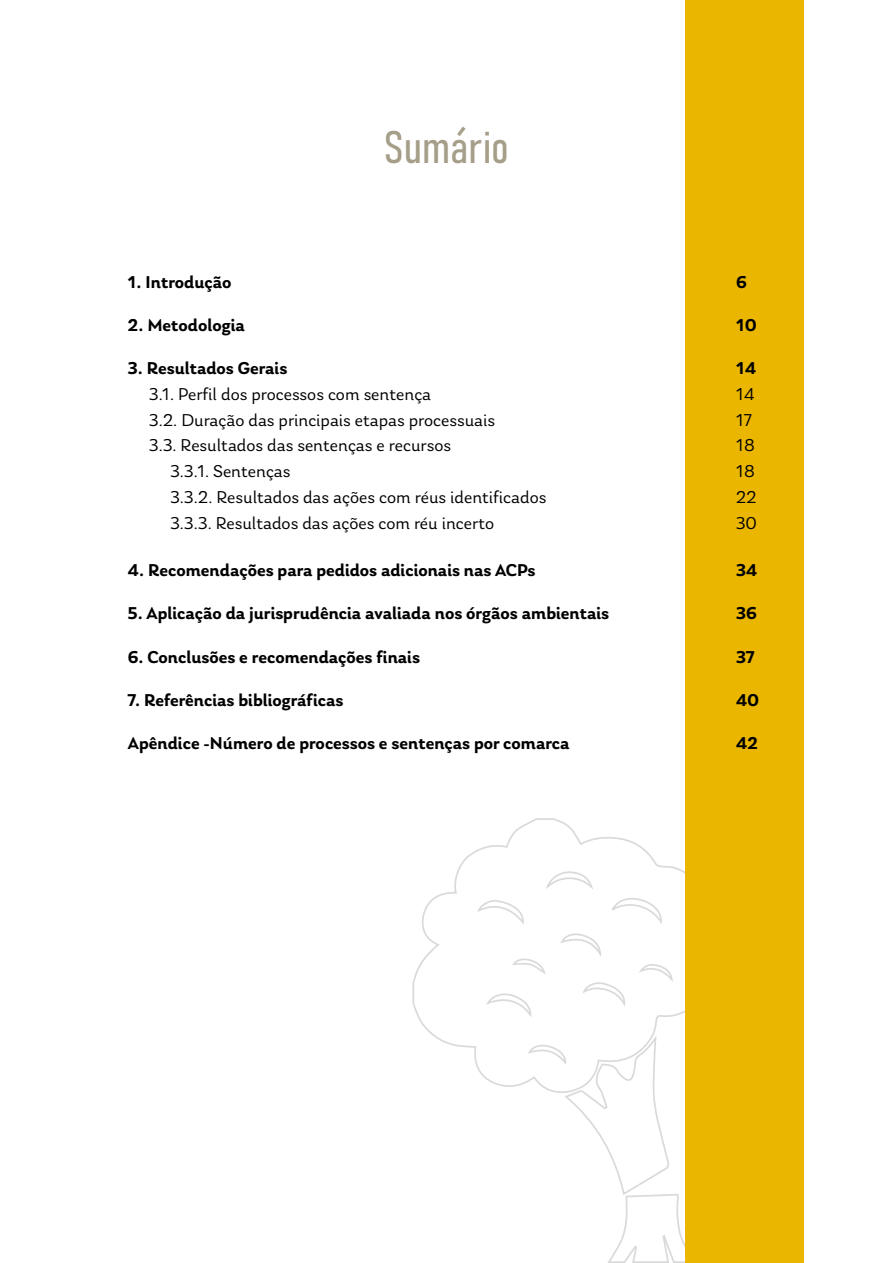
<style>
.page{position:relative;width:893px;height:1263px;background:#fff}
.page>*{position:absolute;margin:0;border:0;box-sizing:border-box;transform-origin:0 0}
.t1{font:45px "Bahnschrift";color:#a59e89}
.t2{font:600 18px "Laca";color:#000}
.t3{font:18px "Laca";color:#000}
</style>
<div class="page">
<svg style="left:412px;top:817px;width:274px;height:276px"></svg>
<svg style="left:563px;top:1033px;width:123px;height:230px"></svg>
<div style="left:686px;top:0;width:118px;height:1263px;background:#eab600"></div>
<h1 class="t1" style="left:384px;top:113px;width:126px">Sumário</h1>
<p class="t2" style="left:128px;top:271px;width:106px">1. Introdução</p>
<p class="t2" style="left:736px;top:271px;width:13px">6</p>
<p class="t2" style="left:128px;top:314px;width:119px">2. Metodologia</p>
<p class="t2" style="left:736px;top:314px;width:23px">10</p>
<p class="t2" style="left:128px;top:357px;width:161px">3. Resultados Gerais</p>
<p class="t2" style="left:736px;top:357px;width:22px">14</p>
<p class="t3" style="left:149px;top:383px;width:284px">3.1. Perfil dos processos com sentença</p>
<p class="t3" style="left:736px;top:383px;width:21px">14</p>
<p class="t3" style="left:149px;top:409px;width:348px">3.2. Duração das principais etapas processuais</p>
<p class="t3" style="left:736px;top:409px;width:18px">17</p>
<p class="t3" style="left:149px;top:435px;width:304px">3.3. Resultados das sentenças e recursos</p>
<p class="t3" style="left:736px;top:435px;width:21px">18</p>
<p class="t3" style="left:170px;top:461px;width:122px">3.3.1. Sentenças</p>
<p class="t3" style="left:736px;top:461px;width:21px">18</p>
<p class="t3" style="left:170px;top:487px;width:378px">3.3.2. Resultados das ações com réus identificados</p>
<p class="t3" style="left:736px;top:487px;width:23px">22</p>
<p class="t3" style="left:170px;top:512px;width:326px">3.3.3. Resultados das ações com réu incerto</p>
<p class="t3" style="left:736px;top:512px;width:23px">30</p>
<p class="t2" style="left:128px;top:560px;width:409px">4. Recomendações para pedidos adicionais nas ACPs</p>
<p class="t2" style="left:736px;top:560px;width:23px">34</p>
<p class="t2" style="left:128px;top:603px;width:483px">5. Aplicação da jurisprudência avaliada nos órgãos ambientais</p>
<p class="t2" style="left:736px;top:603px;width:23px">36</p>
<p class="t2" style="left:128px;top:646px;width:294px">6. Conclusões e recomendações finais</p>
<p class="t2" style="left:736px;top:646px;width:21px">37</p>
<p class="t2" style="left:128px;top:689px;width:217px">7. Referências bibliográficas</p>
<p class="t2" style="left:736px;top:689px;width:25px">40</p>
<p class="t2" style="left:128px;top:732px;width:443px">Apêndice -Número de processos e sentenças por comarca</p>
<p class="t2" style="left:736px;top:732px;width:24px">42</p>
</div>
